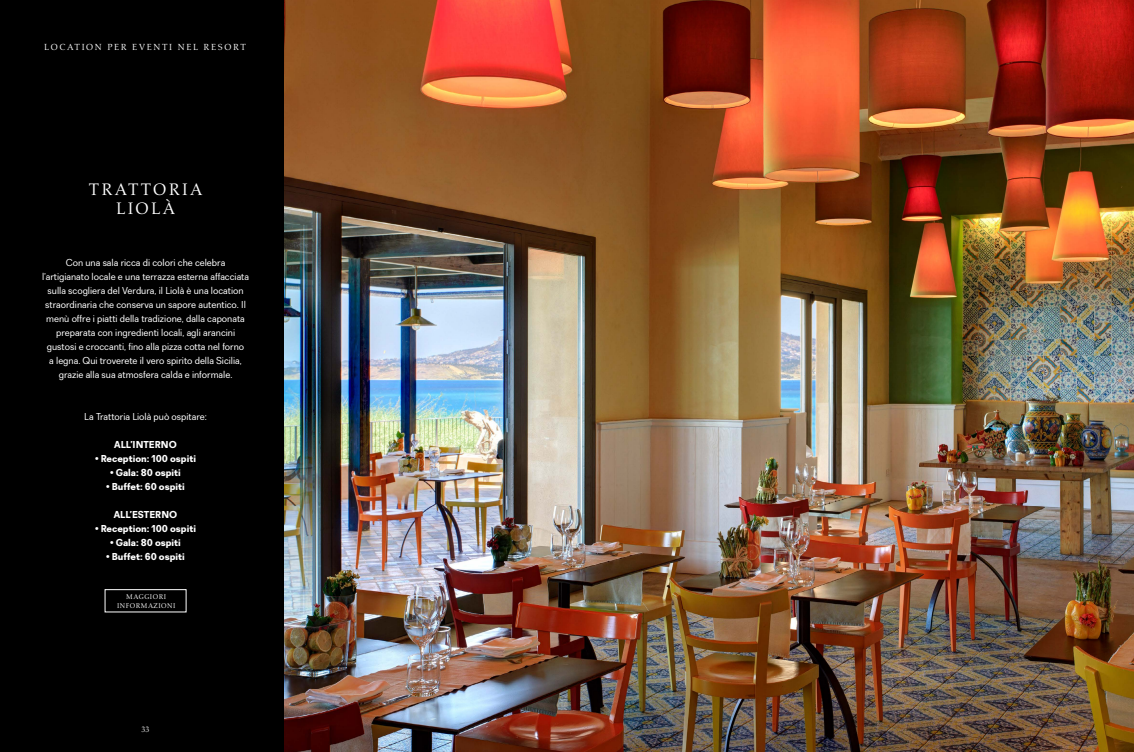
<style>
.page{position:relative;width:1134px;height:752px;background:#fff}
.page>*{position:absolute;margin:0;border:0;box-sizing:border-box;transform-origin:0 0}
.t1{font:17px/19px "Aldus";letter-spacing:.13em;color:#fff;text-align:center}
.t2{font:10px/14px "Recta";color:#fff;text-align:center}
.t3{font:800 10px "Recta";color:#fff}
.t4{font:9px "Aldus";letter-spacing:.18em;color:#fff}
.t5{font:8px "Aldus";color:#fff}
.t6{font:7px/8.4px "Aldus";letter-spacing:.07em;color:#fff;text-align:center}
</style>
<div class="page">
<img style="left:283px;top:0;width:851px;height:751px">
<div style="left:0;top:0;width:283px;height:751px;background:#000"></div>
<div style="left:105px;top:589px;width:81px;height:23px;border:1px solid #fff"></div>
<p class="t4" style="left:44px;top:42px;width:203px">LOCATION PER EVENTI NEL RESORT</p>
<h1 class="t1" style="left:89px;top:180px;width:115px">TRATTORIA<br>LIOLÀ</h1>
<p class="t2" style="left:42px;top:255px;width:209px">Con una sala ricca di colori che celebra l’artigianato locale e una terrazza esterna affacciata sulla scogliera del Verdura, il Liolà è una location straordinaria che conserva un sapore autentico. Il menù offre i piatti della tradizione, dalla caponata preparata con ingredienti locali, agli arancini gustosi e croccanti, fino alla pizza cotta nel forno<br>a legna. Qui troverete il vero spirito della Sicilia, grazie alla sua atmosfera calda e informale.</p>
<p class="t2" style="left:84px;top:409px;width:124px">La Trattoria Liolà può ospitare:</p>
<p class="t3" style="left:114px;top:438px;width:64px">ALL’INTERNO</p>
<p class="t3" style="left:95px;top:452px;width:102px">• Reception: 100 ospiti</p>
<p class="t3" style="left:110px;top:466px;width:72px">• Gala: 80 ospiti</p>
<p class="t3" style="left:106px;top:480px;width:80px">• Buffet: 60 ospiti</p>
<p class="t3" style="left:114px;top:508px;width:65px">ALL’ESTERNO</p>
<p class="t3" style="left:95px;top:522px;width:102px">• Reception: 100 ospiti</p>
<p class="t3" style="left:110px;top:536px;width:72px">• Gala: 80 ospiti</p>
<p class="t3" style="left:106px;top:550px;width:80px">• Buffet: 60 ospiti</p>
<p class="t6" style="left:117px;top:592px;width:60px">MAGGIORI<br>INFORMAZIONI</p>
<p class="t5" style="left:142px;top:724px;width:9px">33</p>
</div>
